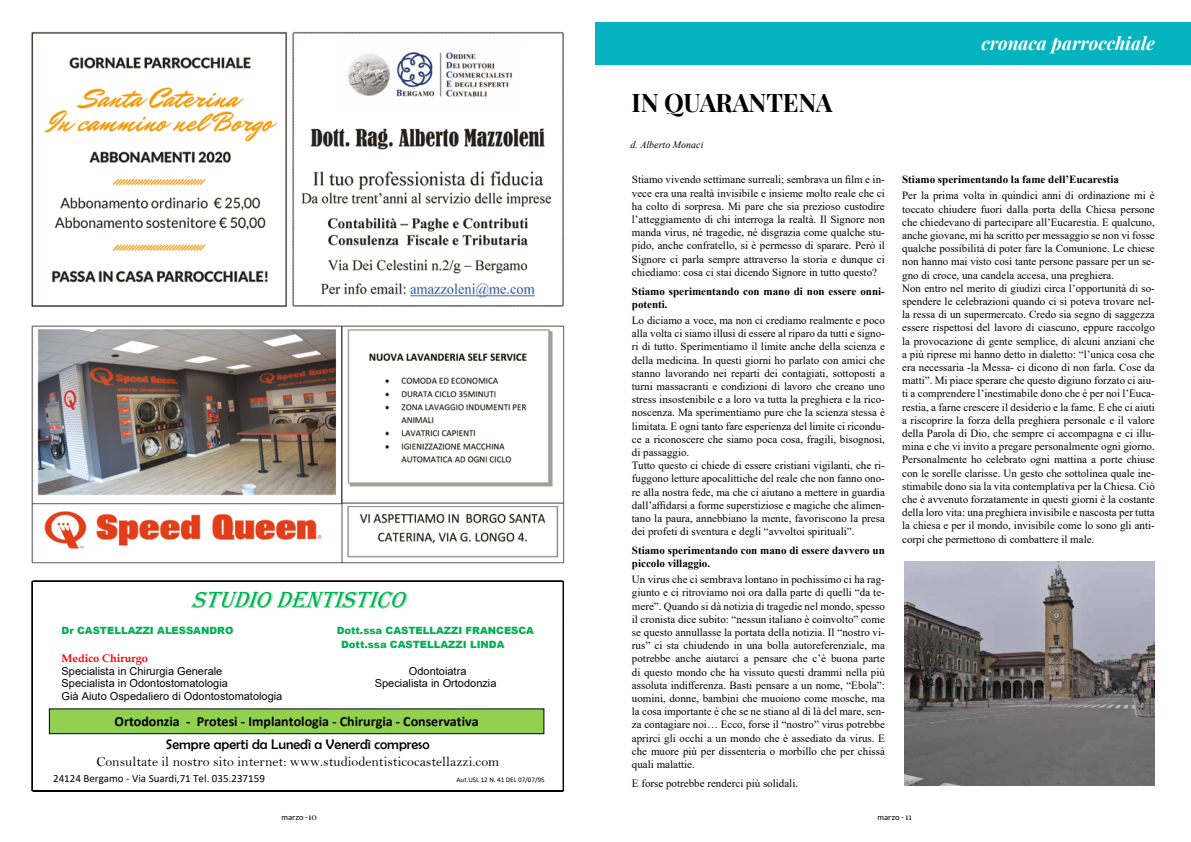
<style>
.page{position:relative;width:1191px;height:842px;background:#fff}
.page>*{position:absolute;margin:0;border:0;box-sizing:border-box;transform-origin:0 0}
.t1{font:700 25px "Playfair Display";letter-spacing:-.015em;color:#000}
.t2{font:italic 24px "Algerian";color:#00b050}
.t3{font:italic 700 18px "Playfair Display";color:#fff}
.t4{font:14px "Bell";color:#000}
.t5{font:700 14px "Calibri";color:#000}
.t6{font:14px "Berlin Sans FB";color:#000}
.t7{font:11px/13.2px "Times New Roman";color:#000;text-align:justify}
.t8{font:700 11px/13.2px "Times New Roman";color:#000}
.t9{font:11px "Arial";color:#000}
.t10{font:11px "Calibri";color:#000}
.t11{font:700 11px "Book Antiqua";color:#f00}
.t12{font:900 10px/14.1px "Arial";color:#00b050}
.t13{font:italic 10px "Times New Roman";color:#000}
.t14{font:8px "Lato";color:#000}
.t15{font:7px "Calibri";color:#000}
.s1{font-family:"Playfair Display";font-size:9px}
</style>
<div class="page">
<svg style="left:31px;top:580px;width:533px;height:212px"></svg>
<div style="left:595px;top:22px;width:596px;height:43px;background:#05b3c0"></div>
<img style="left:31px;top:31px;width:534px;height:533px">
<img style="left:904px;top:561px;width:250px;height:224px">
<h2 class="t2" style="left:191px;top:586px;width:224px">STUDIODENTISTICO</h2>
<p class="t12" style="left:62px;top:623px;width:173px">Dr CASTELLAZZI ALESSANDRO</p>
<p class="t12" style="left:341px;top:623px;width:194px;text-indent:-4px">Dott.ssa CASTELLAZZI FRANCESCA<br>Dott.ssa CASTELLAZZI LINDA</p>
<p class="t11" style="left:62px;top:650px;width:88px">Medico Chirurgo</p>
<p class="t9" style="left:62px;top:663px;width:162px">Specialista in Chirurgia Generale</p>
<p class="t9" style="left:409px;top:663px;width:59px">Odontoiatra</p>
<p class="t9" style="left:62px;top:676px;width:168px">Specialista in Odontostomatologia</p>
<p class="t9" style="left:375px;top:676px;width:123px">Specialista in Ortodonzia</p>
<p class="t9" style="left:62px;top:689px;width:222px">Già Aiuto Ospedaliero di Odontostomatologia</p>
<p class="t6" style="left:166px;top:736px;width:265px">Sempre aperti da Lunedì a Venerdì compreso</p>
<p class="t4" style="left:96px;top:753px;width:404px">Consultate il nostro sito internet: www.studiodentisticocastellazzi.com</p>
<p class="t10" style="left:53px;top:771px;width:213px">24124 Bergamo - Via Suardi,71 Tel. 035.237159</p>
<p class="t15" style="left:456px;top:775px;width:90px">Aut.USL 12 N. 41 DEL 07/07/95</p>
<p class="t5" style="left:115px;top:712px;width:366px">Ortodonzia - Protesi - Implantologia - Chirurgia - Conservativa</p>
<h1 class="t1" style="left:631px;top:83px;width:203px">IN QUARANTENA</h1>
<p class="t13" style="left:630px;top:138px;width:74px">d. Alberto Monaci</p>
<p class="t7" style="left:632px;top:173px;width:254px">Stiamo vivendo settimane surreali; sembrava un film e in&shy;vece era una realtà invisibile e insieme molto reale che ci ha colto di sorpresa. Mi pare che sia prezioso custodire l’atteggiamento di chi interroga la realtà. Il Signore non manda virus, né tragedie, né disgrazia come qualche stu&shy;pido, anche confratello, si è permesso di sparare. Però il Signore ci parla sempre attraverso la storia e dunque ci chiediamo: cosa ci stai dicendo Signore in tutto questo?</p>
<p class="t8" style="left:632px;top:284px;width:254px">Stiamo sperimentando con mano di non essere onni&shy;potenti.</p>
<p class="t7" style="left:632px;top:313px;width:254px;text-align:left">Lo diciamo a voce, ma non ci crediamo realmente e poco alla volta ci siamo illusi di essere al riparo da tutti e signo&shy;ri di tutto. Sperimentiamo il limite anche della scienza e della medicina. In questi giorni ho parlato con amici che stanno lavorando nei reparti dei contagiati, sottoposti a turni massacranti e condizioni di lavoro che creano uno stress insostenibile e a loro va tutta la preghiera e la rico&shy;noscenza. Ma sperimentiamo pure che la scienza stessa è limitata. E ogni tanto fare esperienza del limite ci ricondu&shy;ce a riconoscere che siamo poca cosa, fragili, bisognosi, di passaggio.<br>Tutto questo ci chiede di essere cristiani vigilanti, che ri&shy;fuggono letture apocalittiche del reale che non fanno ono&shy;re alla nostra fede, ma che ci aiutano a mettere in guardia dall’affidarsi a forme superstiziose e magiche che alimen&shy;tano la paura, annebbiano la mente, favoriscono la presa dei profeti di sventura e degli “avvoltoi spirituali”.</p>
<p class="t8" style="left:632px;top:543px;width:254px">Stiamo sperimentando con mano di essere davvero un piccolo villaggio.</p>
<p class="t7" style="left:632px;top:573px;width:254px">Un virus che ci sembrava lontano in pochissimo ci ha rag&shy;giunto e ci ritroviamo noi ora dalla parte di quelli “da te&shy;mere”. Quando si dà notizia di tragedie nel mondo, spesso il cronista dice subito: “nessun italiano è coinvolto” come se questo annullasse la portata della notizia. Il “nostro vi&shy;rus” ci sta chiudendo in una bolla autoreferenziale, ma potrebbe anche aiutarci a pensare che c’è buona parte di questo mondo che ha vissuto questi drammi nella più assoluta indifferenza. Basti pensare a un nome, “Ebola”: uomini, donne, bambini che muoiono come mosche, ma la cosa importante è che se ne stiano al di là del mare, sen&shy;za contagiare noi… Ecco, forse il “nostro” virus potrebbe aprirci gli occhi a un mondo che è assediato da virus. E che muore più per dissenteria o morbillo che per chissà quali malattie.</p>
<p class="t7" style="left:632px;top:776px;width:168px">E forse potrebbe renderci più solidali.</p>
<h3 class="t3" style="left:981px;top:29px;width:175px">cronaca parrocchiale</h3>
<p class="t8" style="left:902px;top:173px;width:218px">Stiamo sperimentando la fame dell’Eucarestia</p>
<p class="t7" style="left:902px;top:189px;width:254px;text-align:left">Per la prima volta in quindici anni di ordinazione mi è toccato chiudere fuori dalla porta della Chiesa persone che chiedevano di partecipare all’Eucarestia. E qualcuno, anche giovane, mi ha scritto per messaggio se non vi fosse qualche possibilità di poter fare la Comunione. Le chiese non hanno mai visto così tante persone passare per un se&shy;gno di croce, una candela accesa, una preghiera.<br>Non entro nel merito di giudizi circa l’opportunità di so&shy;spendere le celebrazioni quando ci si poteva trovare nel&shy;la ressa di un supermercato. Credo sia segno di saggezza essere rispettosi del lavoro di ciascuno, eppure raccolgo la provocazione di gente semplice, di alcuni anziani che a più riprese mi hanno detto in dialetto: “l’unica cosa che era necessaria -la Messa- ci dicono di non farla. Cose da matti”. Mi piace sperare che questo digiuno forzato ci aiu&shy;ti a comprendere l’inestimabile dono che è per noi l’Euca&shy;restia, a farne crescere il desiderio e la fame. E che ci aiuti a riscoprire la forza della preghiera personale e il valore della Parola di Dio, che sempre ci accompagna e ci illu&shy;mina e che vi invito a pregare personalmente ogni giorno.<br>Personalmente ho celebrato ogni mattina a porte chiuse con le sorelle clarisse. Un gesto che sottolinea quale ine&shy;stimabile dono sia la vita contemplativa per la Chiesa. Ciò che è avvenuto forzatamente in questi giorni è la costante della loro vita: una preghiera invisibile e nascosta per tutta la chiesa e per il mondo, invisibile come lo sono gli anti&shy;corpi che permettono di combattere il male.</p>
<p class="t14" style="left:282px;top:813px;width:37px">marzo - <span class="s1">10</span></p>
<p class="t14" style="left:877px;top:813px;width:36px">marzo - <span class="s1">11</span></p>
</div>
